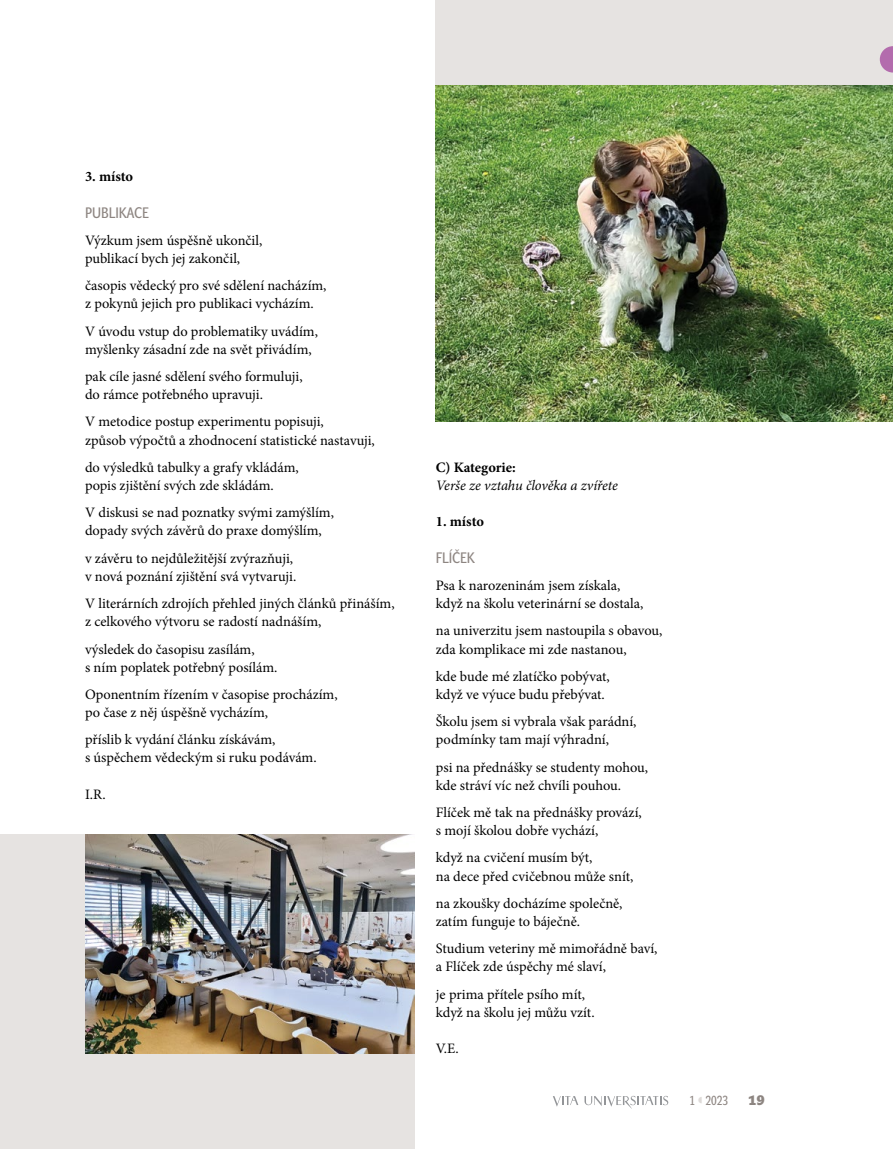
<style>
.page{position:relative;width:893px;height:1149px;background:#fff}
.page>*{position:absolute;margin:0;border:0;box-sizing:border-box;transform-origin:0 0}
.nad3{font:15px "John Sans Cond Text Pro";color:#8d8581}
.Normální_bez{font:14.4px "Minion Pro";color:#000}
.Normální_bez-2{font:italic 14.4px "Minion Pro";letter-spacing:-.005em;color:#000}
.Normální_bez-3{font:700 14.4px "Minion Pro";color:#000}
.Normální_bez_kopie{font:700 14.4px "Minion Pro";letter-spacing:-.005em;color:#000}
.t1{font:700 13.5px "John Sans Heavy Pro";color:#8d8581}
.t2{font:12.9px "John Sans Cond Text Pro";color:#8d8581}
</style>
<div class="page">
<svg style="left:553px;top:1096px;width:25px;height:10px"></svg>
<svg style="left:584px;top:1095px;width:84px;height:13px"></svg>
<div style="left:436px;top:0;width:457px;height:377px;background:#e6e3e1"></div>
<div style="left:0;top:833px;width:415px;height:315px;background:#e6e3e1"></div>
<svg style="left:880px;top:46px;width:13px;height:26px"></svg>
<img style="left:85px;top:833px;width:330px;height:219px">
<img style="left:436px;top:85px;width:457px;height:336px">
<p class="Normální_bez-3" style="left:85px;top:166px;width:50px">3. místo</p>
<p class="nad3" style="left:85px;top:204px;width:65px">PUBLIKACE</p>
<p class="Normální_bez" style="left:85px;top:230px;width:179px">Výzkum jsem úspěšně ukončil,</p>
<p class="Normální_bez" style="left:85px;top:248px;width:157px">publikací bych jej zakončil,</p>
<p class="Normální_bez" style="left:85px;top:276px;width:243px">časopis vědecký pro své sdělení nacházím,</p>
<p class="Normální_bez" style="left:85px;top:294px;width:230px">z pokynů jejich pro publikaci vycházím.</p>
<p class="Normální_bez" style="left:85px;top:321px;width:234px">V úvodu vstup do problematiky uvádím,</p>
<p class="Normální_bez" style="left:85px;top:339px;width:228px">myšlenky zásadní zde na svět přivádím,</p>
<p class="Normální_bez" style="left:85px;top:366px;width:219px">pak cíle jasné sdělení svého formuluji,</p>
<p class="Normální_bez" style="left:85px;top:385px;width:179px">do rámce potřebného upravuji.</p>
<p class="Normální_bez" style="left:85px;top:412px;width:240px">V metodice postup experimentu popisuji,</p>
<p class="Normální_bez" style="left:85px;top:430px;width:291px">způsob výpočtů a zhodnocení statistické nastavuji,</p>
<p class="Normální_bez" style="left:85px;top:457px;width:215px">do výsledků tabulky a grafy vkládám,</p>
<p class="Normální_bez" style="left:85px;top:475px;width:190px">popis zjištění svých zde skládám.</p>
<p class="Normální_bez" style="left:85px;top:503px;width:250px">V diskusi se nad poznatky svými zamýšlím,</p>
<p class="Normální_bez" style="left:85px;top:521px;width:238px">dopady svých závěrů do praxe domýšlím,</p>
<p class="Normální_bez" style="left:85px;top:548px;width:210px">v závěru to nejdůležitější zvýrazňuji,</p>
<p class="Normální_bez" style="left:85px;top:566px;width:213px">v nová poznání zjištění svá vytvaruji.</p>
<p class="Normální_bez" style="left:85px;top:593px;width:311px">V literárních zdrojích přehled jiných článků přináším,</p>
<p class="Normální_bez" style="left:85px;top:611px;width:238px">z celkového výtvoru se radostí nadnáším,</p>
<p class="Normální_bez" style="left:85px;top:639px;width:171px">výsledek do časopisu zasílám,</p>
<p class="Normální_bez" style="left:85px;top:657px;width:194px">s ním poplatek potřebný posílám.</p>
<p class="Normální_bez" style="left:85px;top:684px;width:254px">Oponentním řízením v časopise procházím,</p>
<p class="Normální_bez" style="left:85px;top:702px;width:185px">po čase z něj úspěšně vycházím,</p>
<p class="Normální_bez" style="left:85px;top:729px;width:192px">příslib k vydání článku získávám,</p>
<p class="Normální_bez" style="left:85px;top:748px;width:233px">s úspěchem vědeckým si ruku podávám.</p>
<p class="Normální_bez" style="left:85px;top:784px;width:22px">I.R.</p>
<p class="Normální_bez_kopie" style="left:436px;top:457px;width:82px">C) Kategorie:</p>
<p class="Normální_bez-2" style="left:436px;top:475px;width:183px">Verše ze vztahu člověka a zvířete</p>
<p class="Normální_bez-3" style="left:436px;top:511px;width:50px">1. místo</p>
<p class="nad3" style="left:436px;top:548px;width:41px">FLÍČEK</p>
<p class="Normální_bez" style="left:436px;top:575px;width:186px">Psa k narozeninám jsem získala,</p>
<p class="Normální_bez" style="left:436px;top:593px;width:209px">když na školu veterinární se dostala,</p>
<p class="Normální_bez" style="left:436px;top:621px;width:228px">na univerzitu jsem nastoupila s obavou,</p>
<p class="Normální_bez" style="left:436px;top:639px;width:192px">zda komplikace mi zde nastanou,</p>
<p class="Normální_bez" style="left:436px;top:666px;width:175px">kde bude mé zlatíčko pobývat,</p>
<p class="Normální_bez" style="left:436px;top:684px;width:170px">když ve výuce budu přebývat.</p>
<p class="Normální_bez" style="left:436px;top:711px;width:202px">Školu jsem si vybrala však parádní,</p>
<p class="Normální_bez" style="left:436px;top:729px;width:175px">podmínky tam mají výhradní,</p>
<p class="Normální_bez" style="left:436px;top:757px;width:214px">psi na přednášky se studenty mohou,</p>
<p class="Normální_bez" style="left:436px;top:775px;width:187px">kde stráví víc než chvíli pouhou.</p>
<p class="Normální_bez" style="left:436px;top:802px;width:207px">Flíček mě tak na přednášky provází,</p>
<p class="Normální_bez" style="left:436px;top:820px;width:164px">s mojí školou dobře vychází,</p>
<p class="Normální_bez" style="left:436px;top:847px;width:158px">když na cvičení musím být,</p>
<p class="Normální_bez" style="left:436px;top:866px;width:199px">na dece před cvičebnou může snít,</p>
<p class="Normální_bez" style="left:436px;top:893px;width:188px">na zkoušky docházíme společně,</p>
<p class="Normální_bez" style="left:436px;top:911px;width:146px">zatím funguje to báječně.</p>
<p class="Normální_bez" style="left:436px;top:938px;width:223px">Studium veteriny mě mimořádně baví,</p>
<p class="Normální_bez" style="left:436px;top:956px;width:172px">a Flíček zde úspěchy mé slaví,</p>
<p class="Normální_bez" style="left:436px;top:984px;width:151px">je prima přítele psího mít,</p>
<p class="Normální_bez" style="left:436px;top:1002px;width:160px">když na školu jej můžu vzít.</p>
<p class="Normální_bez" style="left:436px;top:1038px;width:24px">V.E.</p>
<p class="t2" style="left:689px;top:1092px;width:7px">1</p>
<p class="t1" style="left:748px;top:1092px;width:18px">19</p>
<p class="t2" style="left:705px;top:1092px;width:24px">2023</p>
</div>
